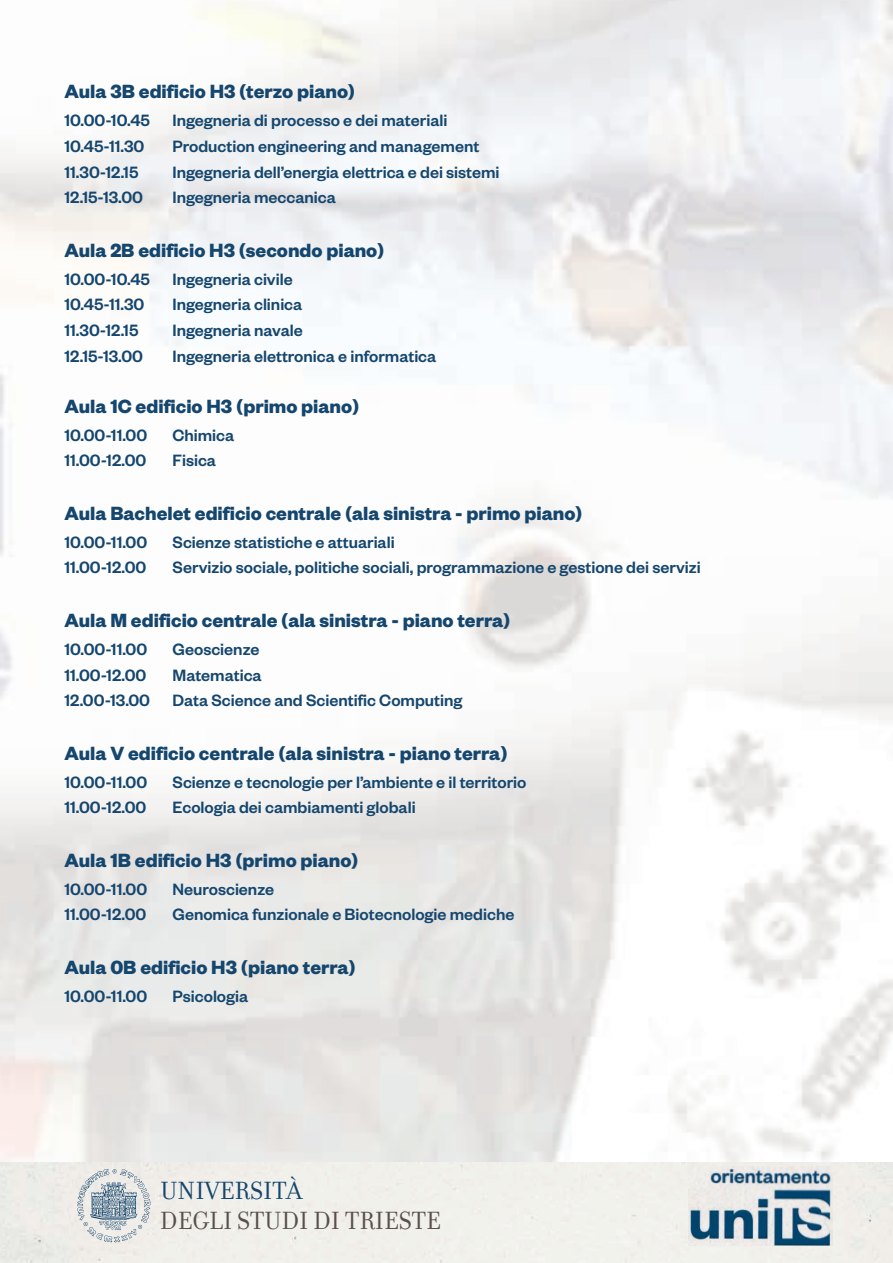
<style>
.page{position:relative;width:893px;height:1263px;background:#fff}
.page>*{position:absolute;margin:0;border:0;box-sizing:border-box;transform-origin:0 0}
.t1{font:26.85px "Filosofia";color:#59504d}
.t2{font:26.85px "Filosofia";color:#15466e}
.t3{font:700 21px "Founders Grotesk";color:#15466e}
.t4{font:500 18px/25.8px "Founders Grotesk";color:#15466e}
</style>
<div class="page">
<div style="left:0;top:1162px;width:893px;height:101px;background:#f1f0eb"></div>
<img style="left:688px;top:1165px;width:144px;height:81px">
<svg style="left:77px;top:1169px;width:74px;height:73px;background:#c4ccd0"></svg>
<p class="t3" style="left:64px;top:85px;width:292px">Aula 3B edificio H3 (terzo piano)</p>
<p class="t4" style="left:64px;top:109px;width:384px">10.00-10.45 Ingegneria di processo e dei materiali<br>10.45-11.30</p>
<p class="t4" style="left:172px;top:135px;width:308px">Production engineering and management</p>
<p class="t4" style="left:64px;top:160px;width:75px">11.30-12.15</p>
<p class="t4" style="left:172px;top:160px;width:329px">Ingegneria dell’energia elettrica e dei sistemi</p>
<p class="t4" style="left:64px;top:186px;width:80px">12.15-13.00</p>
<p class="t4" style="left:172px;top:186px;width:165px">Ingegneria meccanica</p>
<p class="t3" style="left:64px;top:244px;width:321px">Aula 2B edificio H3 (secondo piano)</p>
<p class="t4" style="left:64px;top:267px;width:230px">10.00-10.45 Ingegneria civile<br>10.45-11.30</p>
<p class="t4" style="left:172px;top:293px;width:131px">Ingegneria clinica</p>
<p class="t4" style="left:64px;top:319px;width:75px">11.30-12.15</p>
<p class="t4" style="left:172px;top:319px;width:132px">Ingegneria navale</p>
<p class="t4" style="left:64px;top:345px;width:80px">12.15-13.00</p>
<p class="t4" style="left:172px;top:345px;width:265px">Ingegneria elettronica e informatica</p>
<p class="t3" style="left:64px;top:400px;width:296px">Aula 1C edificio H3 (primo piano)</p>
<p class="t4" style="left:64px;top:423px;width:84px">10.00-11.00</p>
<p class="t4" style="left:172px;top:423px;width:63px">Chimica</p>
<p class="t4" style="left:64px;top:449px;width:83px">11.00-12.00</p>
<p class="t4" style="left:172px;top:449px;width:45px">Fisica</p>
<p class="t3" style="left:64px;top:507px;width:519px">Aula Bachelet edificio centrale (ala sinistra - primo piano)</p>
<p class="t4" style="left:64px;top:530px;width:84px">10.00-11.00</p>
<p class="t4" style="left:172px;top:530px;width:224px">Scienze statistiche e attuariali</p>
<p class="t4" style="left:64px;top:556px;width:83px">11.00-12.00</p>
<p class="t4" style="left:172px;top:556px;width:530px">Servizio sociale, politiche sociali, programmazione e gestione dei servizi</p>
<p class="t3" style="left:64px;top:614px;width:447px">Aula M edificio centrale (ala sinistra - piano terra)</p>
<p class="t4" style="left:64px;top:637px;width:84px">10.00-11.00</p>
<p class="t4" style="left:172px;top:637px;width:88px">Geoscienze</p>
<p class="t4" style="left:64px;top:663px;width:83px">11.00-12.00</p>
<p class="t4" style="left:64px;top:663px;width:399px;text-indent:108px">Matematica<br>12.00-13.00 Data Science and Scientific Computing</p>
<p class="t3" style="left:64px;top:747px;width:445px">Aula V edificio centrale (ala sinistra - piano terra)</p>
<p class="t4" style="left:64px;top:770px;width:84px">10.00-11.00</p>
<p class="t4" style="left:172px;top:770px;width:356px">Scienze e tecnologie per l’ambiente e il territorio</p>
<p class="t4" style="left:64px;top:796px;width:83px">11.00-12.00</p>
<p class="t4" style="left:172px;top:796px;width:245px">Ecologia dei cambiamenti globali</p>
<p class="t3" style="left:64px;top:854px;width:295px">Aula 1B edificio H3 (primo piano)</p>
<p class="t4" style="left:64px;top:877px;width:84px">10.00-11.00</p>
<p class="t4" style="left:172px;top:877px;width:103px">Neuroscienze</p>
<p class="t4" style="left:64px;top:903px;width:83px">11.00-12.00</p>
<p class="t4" style="left:172px;top:903px;width:343px">Genomica funzionale e Biotecnologie mediche</p>
<p class="t3" style="left:64px;top:961px;width:293px">Aula 0B edificio H3 (piano terra)</p>
<p class="t4" style="left:64px;top:984px;width:84px">10.00-11.00</p>
<p class="t4" style="left:172px;top:984px;width:77px">Psicologia</p>
<h1 class="t2" style="left:161px;top:1179px;width:143px">UNIVERSITÀ</h1>
<h1 class="t1" style="left:160px;top:1209px;width:282px">DEGLI STUDI DI TRIESTE</h1>
</div>
